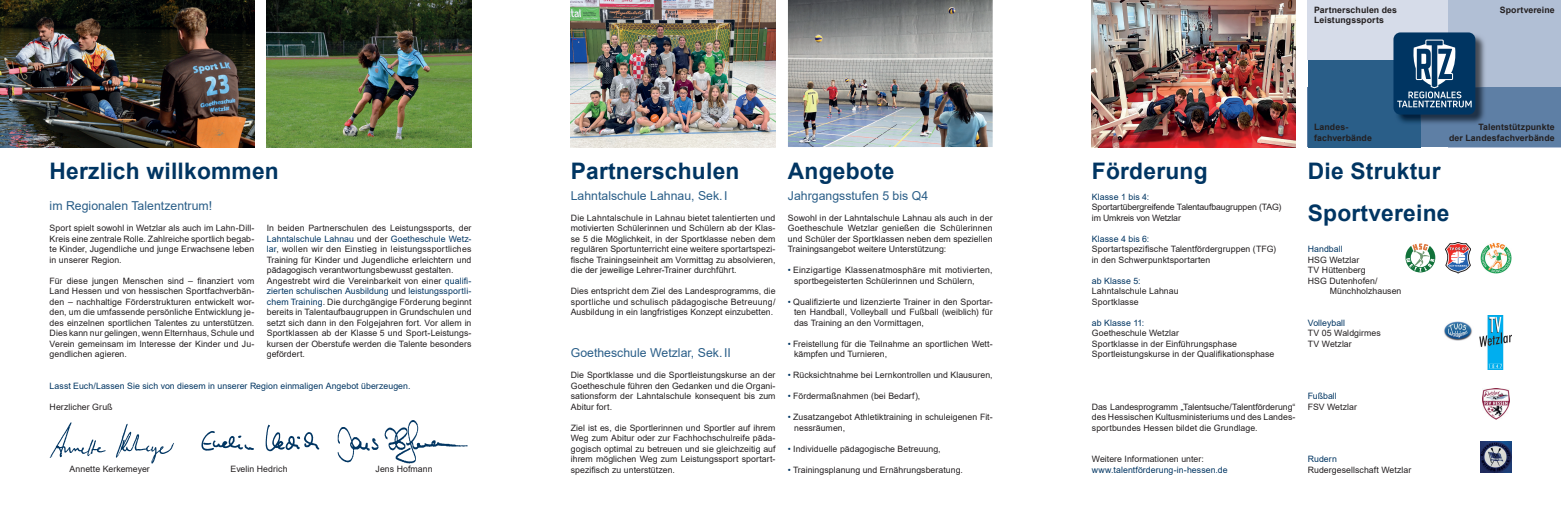
<style>
.page{position:relative;width:1561px;height:521px;background:#fff}
.page>*{position:absolute;margin:0;border:0;box-sizing:border-box;transform-origin:0 0}
.t1{font:700 22.75px "Arial";letter-spacing:.01em;color:#003562}
.t2{font:12.25px "Arial";color:#2a5e88}
.t3{font:8.75px/10.5px "Arial";letter-spacing:.005em;color:#231f20;text-align:justify}
.t4{font:8.75px "Arial";letter-spacing:.005em;color:#003562}
.t5{font:700 8.75px/10.5px "Arial";letter-spacing:.01em;color:#231f20}
.t6{font:8.75px/10.5px "Arial";letter-spacing:-.015em;color:#231f20}
.s1{color:#003562}
</style>
<div class="page">
<img style="left:267px;top:0;width:204px;height:147px">
<img style="left:0;top:0;width:254px;height:147px">
<img style="left:1091px;top:0;width:204px;height:147px">
<img style="left:788px;top:0;width:204px;height:147px">
<img style="left:50px;top:422px;width:124px;height:42px">
<svg style="left:1445px;top:242px;width:25px;height:31px"></svg>
<img style="left:1480px;top:243px;width:31px;height:30px">
<img style="left:1480px;top:441px;width:31px;height:31px">
<svg style="left:1508px;top:390px;width:2px;height:18px"></svg>
<img style="left:1482px;top:388px;width:26px;height:32px">
<svg style="left:1405px;top:243px;width:30px;height:29px"></svg>
<img style="left:1444px;top:322px;width:28px;height:18px">
<img style="left:1479px;top:315px;width:32px;height:54px">
<img style="left:201px;top:424px;width:119px;height:28px">
<img style="left:337px;top:420px;width:131px;height:44px">
<img style="left:570px;top:0;width:205px;height:147px">
<svg style="left:815px;top:35px;width:7px;height:7px"></svg>
<div style="left:1447px;top:0;width:113px;height:147px;background:#b1bfd5"></div>
<div style="left:1307px;top:87px;width:253px;height:60px;background:#5e7fa5"></div>
<div style="left:1307px;top:0;width:113px;height:147px;background:#2a5e88"></div>
<div style="left:1307px;top:0;width:140px;height:60px;background:#d6dce9"></div>
<img style="left:1473px;top:34px;width:12px;height:53px">
<img style="left:1420px;top:87px;width:65px;height:39px">
<img style="left:1397px;top:115px;width:23px;height:8px">
<div style="left:1393px;top:32px;width:82px;height:83px;background:#003562;border-radius:7px"></div>
<svg style="left:1397px;top:40px;width:74px;height:67px"></svg>
<h1 class="t1" style="left:50px;top:154px;width:231px">Herzlich willkommen</h1>
<h2 class="t2" style="left:50px;top:197px;width:164px">im Regionalen Talentzentrum!</h2>
<p class="t3" style="left:50px;top:223px;width:206px">Sport spielt sowohl in Wetzlar als auch im Lahn-Dill-Kreis eine zentrale Rolle. Zahlreiche sportlich begab&shy;te Kinder, Jugendliche und junge Erwachsene leben in unserer Region.</p>
<p class="t3" style="left:50px;top:275px;width:206px">Für diese jungen Menschen sind – finanziert vom Land Hessen und von hessischen Sportfachverbän&shy;den – nachhaltige Förderstrukturen entwickelt wor&shy;den, um die umfassende persönliche Entwicklung je&shy;des einzelnen sportlichen Talentes zu unterstützen.<br>Dies kann nur gelingen, wenn Elternhaus, Schule und Verein gemeinsam im Interesse der Kinder und Ju&shy;gendlichen agieren.</p>
<p class="t3" style="left:267px;top:223px;width:206px;text-align:left">In beiden Partnerschulen des Leistungssports, der <span class="s1">Lahntalschule Lahnau</span> und der <span class="s1">Goetheschule Wetz&shy;lar</span>, wollen wir den Einstieg in leistungssportliches Training für Kinder und Jugendliche erleichtern und pädagogisch verantwortungsbewusst gestalten.<br>Angestrebt wird die Vereinbarkeit von einer <span class="s1">qualifi&shy;zierten schulischen Ausbildung</span> und <span class="s1">leistungssportli&shy;chem Training</span>. Die durchgängige Förderung beginnt bereits in Talentaufbaugruppen in Grundschulen und setzt sich dann in den Folgejahren fort. Vor allem in Sportklassen ab der Klasse 5 und Sport-Leistungs&shy;kursen der Oberstufe werden die Talente besonders gefördert.</p>
<p class="t4" style="left:50px;top:379px;width:362px">Lasst Euch/Lassen Sie sich von diesem in unserer Region einmaligen Angebot überzeugen.</p>
<p class="t3" style="left:50px;top:401px;width:64px">Herzlicher Gruß</p>
<p class="t3" style="left:70px;top:463px;width:82px">Annette Kerkemeyer</p>
<p class="t3" style="left:231px;top:464px;width:58px">Evelin Hedrich</p>
<p class="t3" style="left:375px;top:463px;width:58px">Jens Hofmann</p>
<h1 class="t1" style="left:570px;top:154px;width:170px">Partnerschulen</h1>
<h2 class="t2" style="left:570px;top:187px;width:158px">Lahntalschule Lahnau, Sek. I</h2>
<p class="t3" style="left:570px;top:212px;width:206px">Die Lahntalschule in Lahnau bietet talentierten und motivierten Schülerinnen und Schülern ab der Klas&shy;se 5 die Möglichkeit, in der Sportklasse neben dem regulären Sportunterricht eine weitere sportartspezi&shy;fische Trainingseinheit am Vormittag zu absolvieren, die der jeweilige Lehrer-Trainer durchführt.</p>
<p class="t3" style="left:570px;top:286px;width:206px">Dies entspricht dem Ziel des Landesprogramms, die sportliche und schulisch pädagogische Betreuung/ Ausbildung in ein langfristiges Konzept einzubetten.</p>
<h2 class="t2" style="left:570px;top:344px;width:161px">Goetheschule Wetzlar, Sek. II</h2>
<p class="t3" style="left:570px;top:370px;width:206px">Die Sportklasse und die Sportleistungskurse an der Goetheschule führen den Gedanken und die Organi&shy;sationsform der Lahntalschule konsequent bis zum Abitur fort.</p>
<p class="t3" style="left:570px;top:422px;width:206px">Ziel ist es, die Sportlerinnen und Sportler auf ihrem Weg zum Abitur oder zur Fachhochschulreife päda&shy;gogisch optimal zu betreuen und sie gleichzeitig auf ihrem möglichen Weg zum Leistungssport sportart&shy;spezifisch zu unterstützen.</p>
<h1 class="t1" style="left:788px;top:154px;width:108px">Angebote</h1>
<p class="t3" style="left:788px;top:212px;width:206px">Sowohl in der Lahntalschule Lahnau als auch in der Goetheschule Wetzlar genießen die Schülerinnen und Schüler der Sportklassen neben dem speziellen Trainingsangebot weitere Unterstützung:</p>
<p class="t3" style="left:794px;top:265px;width:200px;text-indent:-6px"><span class="s1">•</span> Einzigartige Klassenatmosphäre mit motivierten, sportbegeisterten Schülerinnen und Schülern,</p>
<p class="t3" style="left:794px;top:296px;width:200px;text-indent:-6px"><span class="s1">•</span> Qualifizierte und lizenzierte Trainer in den Sportar&shy;ten Handball, Volleyball und Fußball (weiblich) für das Training an den Vormittagen,</p>
<p class="t3" style="left:794px;top:338px;width:200px;text-indent:-6px"><span class="s1">•</span> Freistellung für die Teilnahme an sportlichen Wett&shy;kämpfen und Turnieren,</p>
<p class="t3" style="left:788px;top:370px;width:206px"><span class="s1">•</span> Rücksichtnahme bei Lernkontrollen und Klausuren,</p>
<p class="t3" style="left:788px;top:391px;width:134px"><span class="s1">•</span> Fördermaßnahmen (bei Bedarf),</p>
<p class="t3" style="left:794px;top:412px;width:200px;text-indent:-6px"><span class="s1">•</span> Zusatzangebot Athletiktraining in schuleigenen Fit&shy;nessräumen,</p>
<p class="t3" style="left:788px;top:443px;width:154px"><span class="s1">•</span> Individuelle pädagogische Betreuung,</p>
<p class="t3" style="left:788px;top:464px;width:176px"><span class="s1">•</span> Trainingsplanung und Ernährungsberatung.</p>
<h2 class="t2" style="left:787px;top:187px;width:142px">Jahrgangsstufen 5 bis Q4</h2>
<p class="t5" style="left:1313px;top:4px;width:85px">Partnerschulen des<br>Leistungssports</p>
<p class="t5" style="left:1499px;top:4px;width:56px">Sportvereine</p>
<h1 class="t1" style="left:1091px;top:154px;width:117px">Förderung</h1>
<p class="t4" style="left:1091px;top:190px;width:59px">Klasse 1 bis 4:</p>
<p class="t6" style="left:1091px;top:202px;width:191px">Sportartübergreifende Talentaufbaugruppen (TAG) im Umkreis von Wetzlar</p>
<p class="t4" style="left:1091px;top:232px;width:59px">Klasse 4 bis 6:</p>
<p class="t3" style="left:1091px;top:244px;width:186px">Sportartspezifische Talentfördergruppen (TFG) in den Schwerpunktsportarten</p>
<p class="t4" style="left:1091px;top:274px;width:50px">ab Klasse 5:</p>
<p class="t3" style="left:1091px;top:286px;width:88px">Lahntalschule Lahnau<br>Sportklasse</p>
<p class="t4" style="left:1091px;top:316px;width:54px">ab Klasse 11:</p>
<p class="t3" style="left:1091px;top:328px;width:184px;text-align:left">Goetheschule Wetzlar<br>Sportklasse in der Einführungsphase<br>Sportleistungskurse in der Qualifikationsphase</p>
<p class="t5" style="left:1313px;top:122px;width:59px">Landes&shy;fachverbände</p>
<h1 class="t1" style="left:1307px;top:154px;width:134px">Die Struktur</h1>
<p class="t5" style="left:1448px;top:122px;width:107px;text-align:right">Talentstützpunkte<br>der Landesfachverbände</p>
<h1 class="t1" style="left:1307px;top:196px;width:143px">Sportvereine</h1>
<p class="t4" style="left:1307px;top:243px;width:36px">Handball</p>
<p class="t3" style="left:1307px;top:254px;width:53px">HSG Wetzlar</p>
<p class="t3" style="left:1307px;top:265px;width:59px">TV Hüttenberg</p>
<p class="t3" style="left:1307px;top:275px;width:71px">HSG Dutenhofen/</p>
<p class="t3" style="left:1329px;top:286px;width:73px">Münchholzhausen</p>
<p class="t4" style="left:1307px;top:316px;width:39px">Volleyball</p>
<p class="t3" style="left:1307px;top:328px;width:74px">TV 05 Waldgirmes<br>TV Wetzlar</p>
<p class="t3" style="left:1091px;top:401px;width:205px">Das Landesprogramm „Talentsuche/Talentförderung“ des Hessischen Kultusministeriums und des Landes&shy;sportbundes Hessen bildet die Grundlage.</p>
<p class="t3" style="left:1091px;top:454px;width:113px">Weitere Informationen unter:</p>
<p class="t4" style="left:1091px;top:463px;width:137px">www.talentförderung-in-hessen.de</p>
<p class="t4" style="left:1307px;top:390px;width:30px">Fußball</p>
<p class="t3" style="left:1307px;top:401px;width:51px">FSV Wetzlar</p>
<p class="t4" style="left:1307px;top:453px;width:30px">Rudern</p>
<p class="t3" style="left:1307px;top:464px;width:105px">Rudergesellschaft Wetzlar</p>
</div>
